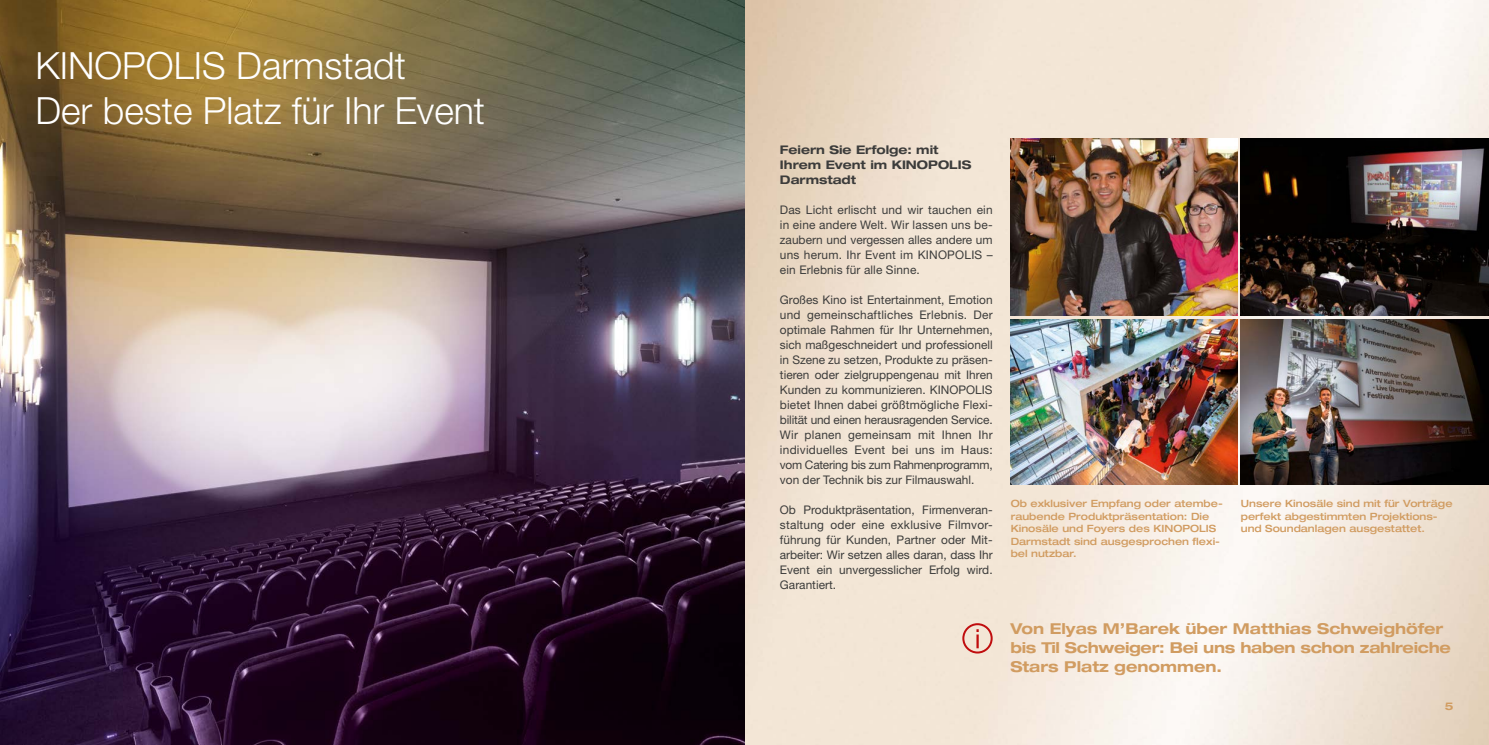
<style>
.page{position:relative;width:1489px;height:745px;background:#fff}
.page>*{position:absolute;margin:0;border:0;box-sizing:border-box;transform-origin:0 0}
.t1{font:300 37.5px/45px "Helvetica Neue LT";color:#fff}
.t2{font:700 expanded 15px/18.8px "Helvetica Neue LT";color:#d19c61}
.t3{font:11.88px/15px "Helvetica Neue LT";color:#3c3c3b;text-align:justify}
.t4{font:700 expanded 11.88px/15px "Helvetica Neue LT";color:#3c3c3b}
.t5{font:700 expanded 10.62px "Helvetica Neue LT";color:#d19c61}
.t6{font:500 expanded 10px/12.5px "Helvetica Neue LT";color:#d19c61}
</style>
<div class="page">
<img style="left:744px;top:0;width:744px;height:744px">
<img style="left:0;top:0;width:744px;height:744px">
<img style="left:1010px;top:319px;width:227px;height:165px">
<img style="left:1240px;top:139px;width:248px;height:176px">
<img style="left:1240px;top:319px;width:248px;height:165px">
<img style="left:1010px;top:139px;width:227px;height:176px">
<div style="left:962px;top:622px;width:30px;height:31px;border:2px solid #c00d0e;border-radius:50%"></div>
<svg style="left:976px;top:628px;width:2px;height:20px"></svg>
<h1 class="t1" style="left:35px;top:42px;width:451px">KINOPOLIS Darmstadt<br>Der beste Platz für Ihr Event</h1>
<p class="t4" style="left:780px;top:142px;width:193px">Feiern Sie Erfolge: mit<br>Ihrem Event im KINOPOLIS<br>Darmstadt</p>
<p class="t3" style="left:780px;top:202px;width:214px">Das Licht erlischt und wir tauchen ein in eine andere Welt. Wir lassen uns be&shy;zaubern und vergessen alles andere um uns herum. Ihr Event im KINOPOLIS – ein Erlebnis für alle Sinne.</p>
<p class="t3" style="left:780px;top:292px;width:214px">Großes Kino ist Entertainment, Emotion und gemeinschaftliches Erlebnis. Der optimale Rahmen für Ihr Unternehmen, sich maßgeschneidert und professionell in Szene zu setzen, Produkte zu präsen&shy;tieren oder zielgruppengenau mit Ihren Kunden zu kommunizieren. KINOPOLIS bietet Ihnen dabei größtmögliche Flexi&shy;bilität und einen herausragenden Service.<br>Wir planen gemeinsam mit Ihnen Ihr individuelles Event bei uns im Haus: vom Catering bis zum Rahmenprogramm, von der Technik bis zur Filmauswahl.</p>
<p class="t3" style="left:780px;top:502px;width:214px">Ob Produktpräsentation, Firmenveran&shy;staltung oder eine exklusive Filmvor&shy;führung für Kunden, Partner oder Mit&shy;arbeiter: Wir setzen alles daran, dass Ihr Event ein unvergesslicher Erfolg wird.<br>Garantiert.</p>
<p class="t6" style="left:1010px;top:496px;width:214px">Ob exklusiver Empfang oder atembe&shy;raubende Produktpräsentation: Die<br>Kinosäle und Foyers des KINOPOLIS<br>Darmstadt sind ausgesprochen flexi&shy;bel nutzbar.</p>
<p class="t6" style="left:1240px;top:496px;width:213px">Unsere Kinosäle sind mit für Vorträge perfekt abgestimmten Projektions&shy;und Soundanlagen ausgestattet.</p>
<p class="t2" style="left:1010px;top:619px;width:442px">Von Elyas M’Barek über Matthias Schweighöfer bis Til Schweiger: Bei uns haben schon zahlreiche<br>Stars Platz genommen.</p>
<p class="t5" style="left:1444px;top:698px;width:10px">5</p>
</div>
